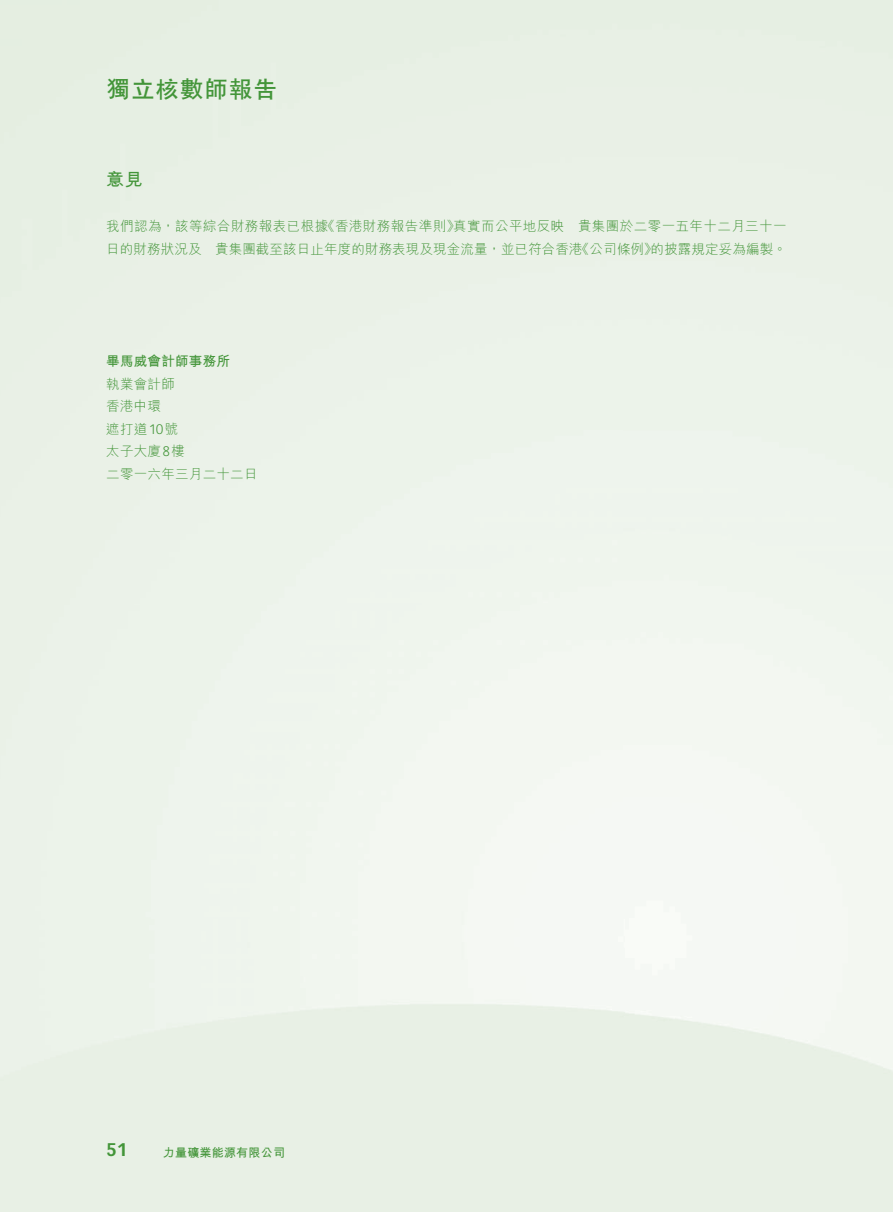
<style>
.page{position:relative;width:893px;height:1212px;background:#fff}
.page>*{position:absolute;margin:0;border:0;box-sizing:border-box;transform-origin:0 0}
.t1{font:24px "C Hei 2 HK Bold B5 pc H";letter-spacing:.02em;color:#439539}
.t2{font:700 18px "Vectora LT Std";color:#439539}
.t3{font:18px "M Hei HK Bold B5 pc H";color:#439539}
.t4{font:13.5px/22.5px "M Hei HK Light B5 pc H";letter-spacing:.02em;color:#439539}
.t5{font:13.5px "M Hei HK Bold B5 pc H";letter-spacing:.02em;color:#439539}
.t6{font:12px "M Hei HK Bold B5 pc H";letter-spacing:.02em;color:#439539}
.s1{font-family:"Vectora LT Std";font-weight:300}
</style>
<div class="page">
<h1 class="t1" style="left:106px;top:80px;width:172px">獨立核數師報告</h1>
<h2 class="t3" style="left:106px;top:173px;width:38px">意見</h2>
<p class="t4" style="left:106px;top:217px;width:682px">我們認為，該等綜合財務報表已根據《香港財務報告準則》真實而公平地反映 貴集團於二零一五年十二月三十一日的財務狀況及 貴集團截至該日止年度的財務表現及現金流量，並已符合香港《公司條例》的披露規定妥為編製。</p>
<p class="t5" style="left:106px;top:356px;width:125px">畢馬威會計師事務所</p>
<p class="t4" style="left:106px;top:374px;width:153px">執業會計師<br>香港中環<br>遮打道<span class="s1">10</span>號<br>太子大廈<span class="s1">8</span>樓<br>二零一六年三月二十二日</p>
<h2 class="t2" style="left:106px;top:1141px;width:23px">51</h2>
<p class="t6" style="left:163px;top:1148px;width:124px">力量礦業能源有限公司</p>
</div>
